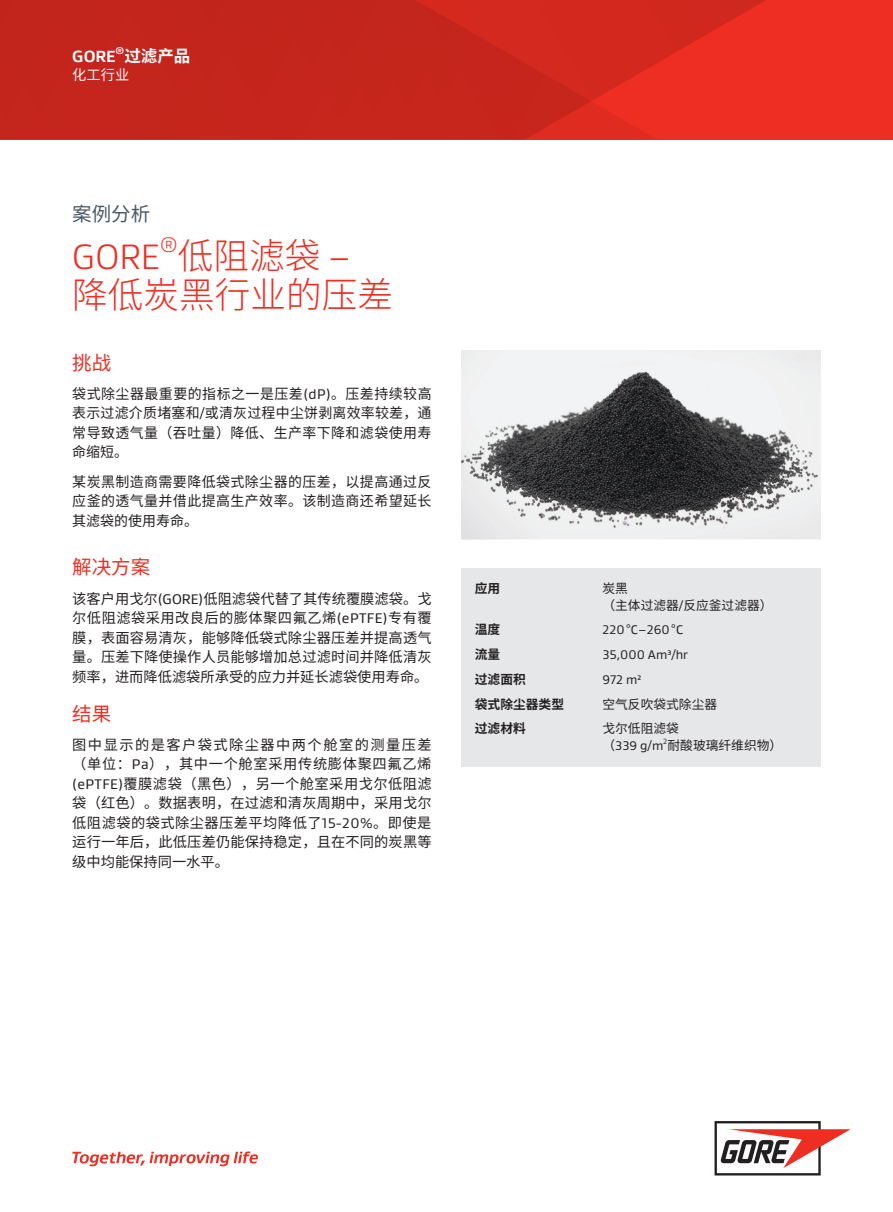
<style>
.page{position:relative;width:893px;height:1212px;background:#fff}
.page>*{position:absolute;margin:0;border:0;box-sizing:border-box;transform-origin:0 0}
.Page_Title_24_26_Spa{font:300 36px/39px "Noto Sans CJ Ksc";color:#ee2e22}
.Page_Title_24_26_Spa-2{font:300 36px "Gore Gustan";color:#ee2e22}
.Page_Title_24_26_Spa-3{font:300 21.6px "Gore Gustan";color:#ee2e22}
.Body_Title_13_16{font:19.5px "Noto Sans CJ Ksc";color:#ee2e22}
.Page_Subtitle_13_16{font:19.5px "Noto Sans CJ Ksc";color:#475865}
.Body_Text_9_5_13{font:19.5px "Noto Sans CJ Ksc";color:#ee2e22}
.Product_Name_11_13{font:700 16.5px "Gore Gustan";color:#fff}
.Product_Name_11_13-2{font:700 16.5px "Noto Sans CJ Ksc";color:#fff}
.Body_Text_9_5_13-2{font:14.25px/19.5px "Noto Sans CJ Ksc";letter-spacing:.015em;color:#231f20;text-align:justify}
.Product_Description{font:14.25px "Noto Sans CJ Ksc";color:#fff}
.Sidebar_Text_8_5_11{font:12.75px/16.5px "Noto Sans CJ Ksc";color:#231f20}
.Sidebar_Text_8_5_11-2{font:12.75px "Gore Gustan";color:#231f20}
.Sidebar_Text_8_5_11-3{font:700 12.75px "Noto Sans CJ Ksc";color:#231f20}
.Product_Name_11_13-3{font:700 9.9px "Gore Gustan";color:#fff}
.Sidebar_Text_8_5_11-4{font:7.65px "Gore Gustan";color:#231f20}
.s1{font-family:"Gore Gustan"}
.s2{font-family:"Noto Sans CJ Ksc"}
</style>
<div class="page">
<div style="left:0;top:0;width:893px;height:139px;background:#ee2e22"></div>
<svg style="left:0;top:0;width:766px;height:139px"></svg>
<svg style="left:72px;top:1151px;width:186px;height:15px"></svg>
<svg style="left:714px;top:1121px;width:137px;height:54px"></svg>
<div style="left:461px;top:568px;width:360px;height:199px;background:#e6e7e9"></div>
<img style="left:461px;top:351px;width:360px;height:188px">
<p class="Product_Name_11_13" style="left:72px;top:46px;width:45px">GORE</p>
<p class="Product_Name_11_13-3" style="left:116px;top:44px;width:10px">®</p>
<p class="Product_Name_11_13-2" style="left:124px;top:47px;width:67px">过滤产品</p>
<p class="Product_Description" style="left:72px;top:66px;width:58px">化工行业</p>
<p class="Page_Subtitle_13_16" style="left:72px;top:203px;width:79px">案例分析</p>
<p class="Page_Title_24_26_Spa-2" style="left:72px;top:234px;width:89px">GORE</p>
<p class="Page_Title_24_26_Spa-3" style="left:160px;top:231px;width:20px">®</p>
<p class="Page_Title_24_26_Spa" style="left:72px;top:237px;width:322px;text-indent:105px">低阻滤袋 <span class="s1">–</span>降低炭黑行业的压差</p>
<p class="Body_Title_13_16" style="left:72px;top:351px;width:40px">挑战</p>
<p class="Body_Text_9_5_13-2" style="left:72px;top:384px;width:361px">袋式除尘器最重要的指标之一是压差<span class="s1">(dP)</span>。压差持续较高表示过滤介质堵塞和<span class="s1">/</span>或清灰过程中尘饼剥离效率较差，通常导致透气量（吞吐量）降低、生产率下降和滤袋使用寿命缩短。</p>
<p class="Body_Text_9_5_13-2" style="left:72px;top:472px;width:361px">某炭黑制造商需要降低袋式除尘器的压差，以提高通过反应釜的透气量并借此提高生产效率。该制造商还希望延长其滤袋的使用寿命。</p>
<p class="Body_Title_13_16" style="left:72px;top:556px;width:79px">解决方案</p>
<p class="Body_Text_9_5_13-2" style="left:72px;top:589px;width:361px">该客户用戈尔<span class="s1">(GORE)</span>低阻滤袋代替了其传统覆膜滤袋。戈尔低阻滤袋采用改良后的膨体聚四氟乙烯<span class="s1">(ePTFE)</span>专有覆膜，表面容易清灰，能够降低袋式除尘器压差并提高透气量。压差下降使操作人员能够增加总过滤时间并降低清灰频率，进而降低滤袋所承受的应力并延长滤袋使用寿命。</p>
<p class="Body_Text_9_5_13" style="left:72px;top:702px;width:40px">结果</p>
<p class="Body_Text_9_5_13-2" style="left:72px;top:735px;width:361px">图中显示的是客户袋式除尘器中两个舱室的测量压差（单位：<span class="s1">Pa</span>），其中一个舱室采用传统膨体聚四氟乙烯<span class="s1">(ePTFE)</span>覆膜滤袋（黑色），另一个舱室采用戈尔低阻滤袋（红色）。数据表明，在过滤和清灰周期中，采用戈尔低阻滤袋的袋式除尘器压差平均降低了<span class="s1">15-20%</span>。即使是运行一年后，此低压差仍能保持稳定，且在不同的炭黑等级中均能保持同一水平。</p>
<p class="Sidebar_Text_8_5_11-3" style="left:475px;top:581px;width:27px">应用</p>
<p class="Sidebar_Text_8_5_11" style="left:602px;top:580px;width:172px">炭黑<br>（主体过滤器<span class="s1">/</span>反应釜过滤器）</p>
<p class="Sidebar_Text_8_5_11-3" style="left:475px;top:622px;width:27px">温度</p>
<p class="Sidebar_Text_8_5_11-2" style="left:602px;top:622px;width:82px">220 <span class="s2">°</span>C – 260 <span class="s2">°</span>C</p>
<p class="Sidebar_Text_8_5_11-3" style="left:475px;top:647px;width:27px">流量</p>
<p class="Sidebar_Text_8_5_11-2" style="left:602px;top:646px;width:87px">35,000 Am³/hr</p>
<p class="Sidebar_Text_8_5_11-3" style="left:475px;top:672px;width:52px">过滤面积</p>
<p class="Sidebar_Text_8_5_11-2" style="left:602px;top:671px;width:40px">972 m²</p>
<p class="Sidebar_Text_8_5_11-3" style="left:475px;top:697px;width:91px">袋式除尘器类型</p>
<p class="Sidebar_Text_8_5_11" style="left:602px;top:696px;width:116px">空气反吹袋式除尘器</p>
<p class="Sidebar_Text_8_5_11-3" style="left:475px;top:721px;width:52px">过滤材料</p>
<p class="Sidebar_Text_8_5_11" style="left:602px;top:721px;width:181px">戈尔低阻滤袋<br>（<span class="s1">339 g/m</span> 耐酸玻璃纤维织物）</p>
<p class="Sidebar_Text_8_5_11-4" style="left:663px;top:736px;width:6px">2</p>
</div>
